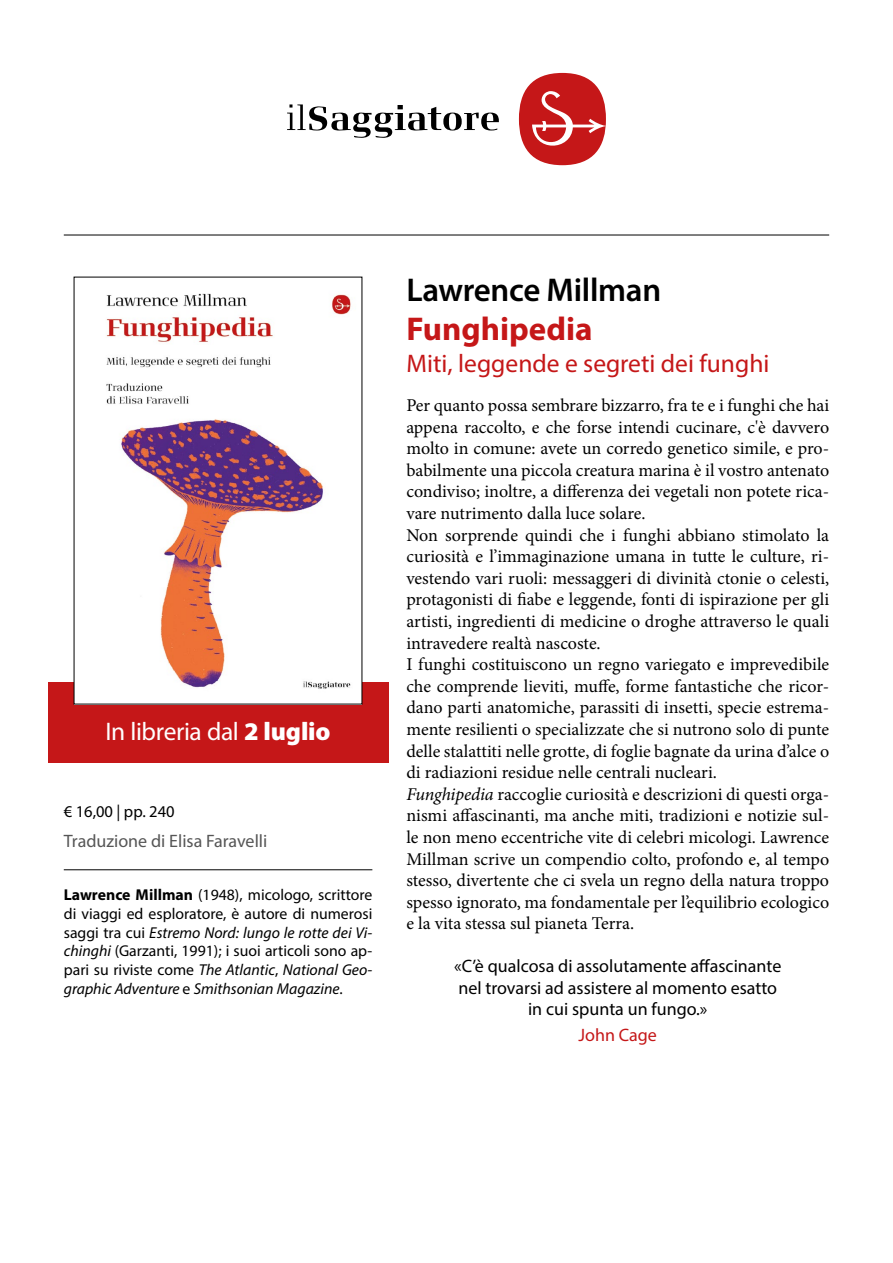
<style>
.page{position:relative;width:893px;height:1263px;background:#fff}
.page>*{position:absolute;margin:0;border:0;box-sizing:border-box;transform-origin:0 0}
.t1{font:600 33px "Myriad Pro";letter-spacing:-.01em;color:#000}
.t2{font:700 33px "Myriad Pro";color:#c51718}
.t3{font:25.5px "Myriad Pro";color:#c51718}
.t4{font:25.5px "Myriad Pro";letter-spacing:-.015em;color:#fff}
.t5{font:18px/21.6px "Minion Pro";color:#000}
.t6{font:18px/21.6px "Myriad Pro";color:#000;text-align:center}
.t7{font:18px "Myriad Pro";color:#565656}
.t8{font:18px "Myriad Pro";color:#c51718}
.t9{font:16.5px "Myriad Pro";color:#000}
.t10{font:15.75px/18.9px "Myriad Pro";color:#000;text-align:justify}
.s1{font-weight:900}
.s2{font-weight:700}
.s3{font-style:italic}
</style>
<div class="page">
<div style="left:48px;top:682px;width:340px;height:80px;background:#c51718"></div>
<hr style="left:64px;top:235px;width:765px;height:1px;background:#000">
<img style="left:76px;top:293px;width:284px;height:409px">
<hr style="left:64px;top:869px;width:308px;height:1px;background:#000">
<svg style="left:287px;top:104px;width:212px;height:34px"></svg>
<div style="left:519px;top:73px;width:87px;height:92px;background:#c51718;border-radius:50%"></div>
<svg style="left:532px;top:91px;width:74px;height:62px"></svg>
<h2 class="t4" style="left:106px;top:716px;width:226px">In libreria dal <span class="s1">2 luglio</span></h2>
<p class="t9" style="left:64px;top:801px;width:112px">€ 16,00 | pp. 240</p>
<p class="t7" style="left:64px;top:830px;width:205px">Traduzione di Elisa Faravelli</p>
<p class="t10" style="left:64px;top:885px;width:310px"><span class="s2">Lawrence Millman</span> (1948), micologo, scrittore di viaggi ed esploratore, è autore di numerosi saggi tra cui <span class="s3">Estremo Nord: lungo le rotte dei Vi&shy;chinghi</span> (Garzanti, 1991); i suoi articoli sono ap&shy;pari su riviste come <span class="s3">The Atlantic</span>, <span class="s3">National Geo&shy;graphic Adventure</span> e <span class="s3">Smithsonian Magazine</span>.</p>
<h1 class="t1" style="left:406px;top:269px;width:256px">Lawrence Millman</h1>
<h1 class="t2" style="left:406px;top:307px;width:188px">Funghipedia</h1>
<h2 class="t3" style="left:406px;top:348px;width:365px">Miti, leggende e segreti dei funghi</h2>
<p class="t5" style="left:406px;top:394px;width:424px">Per quanto possa sembrare bizzarro, fra te e i funghi che hai appena raccolto, e che forse intendi cucinare, c'è davvero molto in comune: avete un corredo genetico simile, e pro&shy;babilmente una piccola creatura marina è il vostro antenato condiviso; inoltre, a differenza dei vegetali non potete rica&shy;vare nutrimento dalla luce solare.<br>Non sorprende quindi che i funghi abbiano stimolato la curiosità e l’immaginazione umana in tutte le culture, ri&shy;vestendo vari ruoli: messaggeri di divinità ctonie o celesti, protagonisti di fiabe e leggende, fonti di ispirazione per gli artisti, ingredienti di medicine o droghe attraverso le quali intravedere realtà nascoste.<br>I funghi costituiscono un regno variegato e imprevedibile che comprende lieviti, muffe, forme fantastiche che ricor&shy;dano parti anatomiche, parassiti di insetti, specie estrema&shy;mente resilienti o specializzate che si nutrono solo di punte delle stalattiti nelle grotte, di foglie bagnate da urina d’alce o di radiazioni residue nelle centrali nucleari.<br><span class="s3">Funghipedia</span> raccoglie curiosità e descrizioni di questi orga&shy;nismi affascinanti, ma anche miti, tradizioni e notizie sul&shy;le non meno eccentriche vite di celebri micologi. Lawrence Millman scrive un compendio colto, profondo e, al tempo stesso, divertente che ci svela un regno della natura troppo spesso ignorato, ma fondamentale per l’equilibrio ecologico e la vita stessa sul pianeta Terra.</p>
<p class="t6" style="left:454px;top:955px;width:329px">«C’è qualcosa di assolutamente affascinante nel trovarsi ad assistere al momento esatto in cui spunta un fungo.»</p>
<p class="t8" style="left:579px;top:1024px;width:80px">John Cage</p>
</div>
